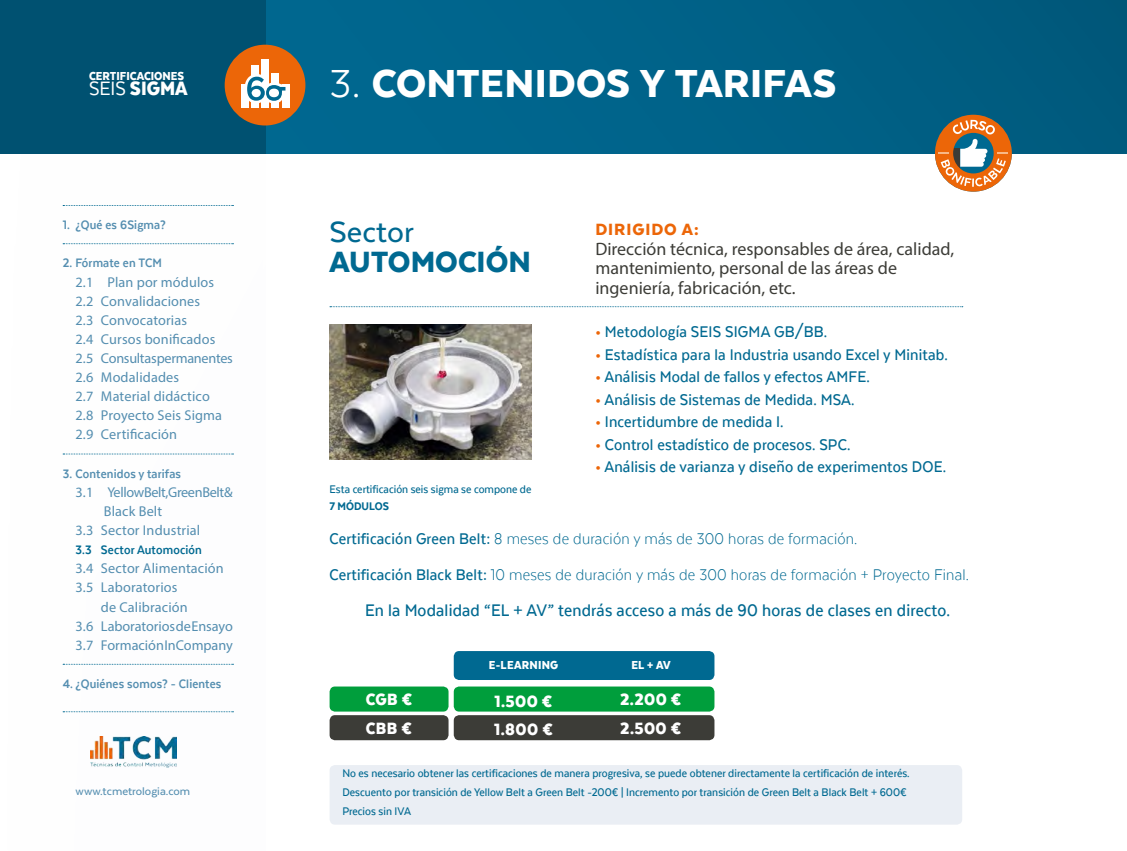
<style>
.page{position:relative;width:1127px;height:851px;background:#fff}
.page>*{position:absolute;margin:0;border:0;box-sizing:border-box;transform-origin:0 0}
.t1{font:900 45px "Texta";letter-spacing:.005em;color:#fff}
.t2{font:900 33.75px "Texta";color:#006991}
.t3{font:500 33.75px "Texta";color:#006991}
.t4{font:900 22.5px "Texta Narrow";color:#fff}
.t5{font:500 19.5px "Texta Narrow";letter-spacing:.01em;color:#006991}
.t6{font:900 19.05px/28.7px "Texta Narrow";letter-spacing:.02em;color:#fff}
.t7{font:900 18.75px "Texta";letter-spacing:.05em;color:#ec6608}
.t8{font:500 18px "Texta Narrow";letter-spacing:.01em;color:#006991}
.t9{font:300 18px/36px "Texta Narrow";letter-spacing:.01em;color:#006991}
.t10{font:18px/19.5px "Myriad Pro";color:#3c3c37}
.t11{font:14.25px/19px "Myriad Pro";letter-spacing:.01em;color:#548eb0}
.t12{font:700 14.25px "Texta Narrow";letter-spacing:.01em;color:#548eb0}
.t13{font:14.25px "Myriad Pro";letter-spacing:-.025em;color:#548eb0}
.t14{font:700 14.25px "Texta Narrow";letter-spacing:.01em;color:#006991}
.t15{font:900 13.5px "Texta Narrow";color:#fff}
.t16{font:900 13.5px "Texta Narrow";letter-spacing:.02em;color:#fff}
.t17{font:500 12.9px/19px "Texta Narrow";color:#006991}
.t18{font:800 12.9px "Texta Narrow";color:#006991}
.t19{font:500 12.75px "Texta";color:#548eb0}
.s1{font-weight:400}
.s2{font-weight:900;color:#ec6608}
.s3{font-weight:500}
</style>
<div class="page">
<div style="left:0;top:0;width:1127px;height:153px;background:linear-gradient(to bottom,#006086,#006389)"></div>
<svg style="left:330px;top:306px;width:633px;height:1px"></svg>
<img style="left:330px;top:324px;width:201px;height:135px">
<svg style="left:63px;top:205px;width:170px;height:1px"></svg>
<svg style="left:63px;top:243px;width:170px;height:1px"></svg>
<svg style="left:63px;top:453px;width:170px;height:1px"></svg>
<svg style="left:63px;top:663px;width:170px;height:1px"></svg>
<svg style="left:63px;top:711px;width:170px;height:1px"></svg>
<div style="left:0;top:0;width:266px;height:153px;background:#005171"></div>
<div style="left:225px;top:45px;width:80px;height:80px;background:#ec6608;border-radius:50%"></div>
<div style="left:241px;top:84px;width:7px;height:24px;background:#fff"></div>
<div style="left:282px;top:84px;width:7px;height:24px;background:#fff"></div>
<div style="left:271px;top:73px;width:8px;height:35px;background:#fff"></div>
<div style="left:251px;top:65px;width:8px;height:43px;background:#fff"></div>
<div style="left:261px;top:59px;width:8px;height:49px;background:#fff"></div>
<svg style="left:245px;top:74px;width:45px;height:32px"></svg>
<div style="left:330px;top:686px;width:118px;height:25px;background:#009e3c;border-radius:5px"></div>
<div style="left:330px;top:715px;width:118px;height:25px;background:#3c3c37;border-radius:5px"></div>
<div style="left:454px;top:686px;width:260px;height:25px;background:#009e3c;border-radius:5px"></div>
<div style="left:454px;top:715px;width:260px;height:25px;background:#3c3c37;border-radius:5px"></div>
<div style="left:454px;top:651px;width:260px;height:29px;background:#006991;border-radius:5px"></div>
<div style="left:330px;top:765px;width:632px;height:59px;background:#eaeef4;border-radius:5px"></div>
<img style="left:90px;top:736px;width:86px;height:31px">
<svg style="left:935px;top:115px;width:77px;height:76px"></svg>
<p class="t15" style="left:89px;top:69px;width:97px">CERTIFICACIONES</p>
<h3 class="t4" style="left:89px;top:77px;width:100px"><span class="s1">SEIS</span> SIGMA</h3>
<p class="t12" style="left:63px;top:218px;width:105px">1. ¿Qué es 6Sigma?</p>
<p class="t12" style="left:63px;top:256px;width:101px">2. Fórmate en TCM</p>
<p class="t11" style="left:75px;top:272px;width:159px">2.1 Plan por módulos<br>2.2 Convalidaciones<br>2.3 Convocatorias<br>2.4 Cursos bonificados<br>2.5 Consultas permanentes<br>2.6 Modalidades<br>2.7 Material didáctico<br>2.8 Proyecto Seis Sigma<br>2.9 Certificación</p>
<p class="t12" style="left:63px;top:466px;width:120px">3. Contenidos y tarifas</p>
<p class="t13" style="left:75px;top:483px;width:159px">3.1 Yellow Belt, Green Belt &amp;</p>
<p class="t11" style="left:104px;top:501px;width:60px">Black Belt</p>
<p class="t11" style="left:75px;top:520px;width:126px">3.3 Sector Industrial</p>
<p class="t14" style="left:75px;top:542px;width:128px">3.3 Sector Automoción</p>
<p class="t11" style="left:75px;top:558px;width:150px">3.4 Sector Alimentación</p>
<p class="t11" style="left:75px;top:577px;width:103px">3.5 Laboratorios</p>
<p class="t11" style="left:101px;top:597px;width:88px">de Calibración</p>
<p class="t11" style="left:75px;top:616px;width:159px">3.6 Laboratorios de Ensayo</p>
<p class="t11" style="left:75px;top:635px;width:159px">3.7 Formación InCompany</p>
<p class="t12" style="left:63px;top:676px;width:160px">4. ¿Quiénes somos? - Clientes</p>
<p class="t19" style="left:76px;top:784px;width:116px">www.tcmetrologia.com</p>
<h1 class="t1" style="left:330px;top:60px;width:508px"><span class="s1">3.</span> CONTENIDOS Y TARIFAS</h1>
<h2 class="t3" style="left:330px;top:215px;width:86px">Sector</h2>
<h2 class="t2" style="left:330px;top:244px;width:203px">AUTOMOCIÓN</h2>
<p class="t17" style="left:330px;top:479px;width:203px">Esta certificación seis sigma se compone de</p>
<p class="t18" style="left:330px;top:499px;width:61px">7 MÓDULOS</p>
<h3 class="t7" style="left:595px;top:220px;width:105px">DIRIGIDO A:</h3>
<p class="t10" style="left:595px;top:239px;width:360px">Dirección técnica, responsables de área, calidad, mantenimiento, personal de las áreas de ingeniería, fabricación, etc.</p>
<p class="t8" style="left:595px;top:323px;width:233px"><span class="s2">•</span> Metodología SEIS SIGMA GB/BB.</p>
<p class="t8" style="left:595px;top:345px;width:354px"><span class="s2">•</span> Estadística para la Industria usando Excel y Minitab.</p>
<p class="t8" style="left:595px;top:368px;width:276px"><span class="s2">•</span> Análisis Modal de fallos y efectos AMFE.</p>
<p class="t8" style="left:595px;top:390px;width:261px"><span class="s2">•</span> Análisis de Sistemas de Medida. MSA.</p>
<p class="t8" style="left:595px;top:413px;width:190px"><span class="s2">•</span> Incertidumbre de medida I.</p>
<p class="t8" style="left:595px;top:435px;width:257px"><span class="s2">•</span> Control estadístico de procesos. SPC.</p>
<p class="t8" style="left:595px;top:458px;width:352px"><span class="s2">•</span> Análisis de varianza y diseño de experimentos DOE.</p>
<p class="t9" style="left:330px;top:520px;width:641px"><span class="s3">Certificación Green Belt:</span> 8 meses de duración y más de 300 horas de formación.<br><span class="s3">Certificación Black Belt:</span> 10 meses de duración y más de 300 horas de formación + Proyecto Final.</p>
<h3 class="t5" style="left:365px;top:600px;width:586px">En la Modalidad “EL + AV” tendrás acceso a más de 90 horas de clases en directo.</h3>
<p class="t16" style="left:489px;top:658px;width:71px">E-LEARNING</p>
<p class="t15" style="left:631px;top:658px;width:41px">EL + AV</p>
<h3 class="t6" style="left:494px;top:686px;width:60px">1.500 €<br>1.800 €</h3>
<h3 class="t6" style="left:620px;top:684px;width:63px">2.200 €<br>2.500 €</h3>
<p class="t17" style="left:342px;top:763px;width:569px">No es necesario obtener las certificaciones de manera progresiva, se puede obtener directamente la certificación de interés.<br>Descuento por transición de Yellow Belt a Green Belt -200€ | Incremento por transición de Green Belt a Black Belt + 600€<br>Precios sin IVA</p>
<h3 class="t6" style="left:366px;top:684px;width:48px">CGB €<br>CBB €</h3>
</div>
